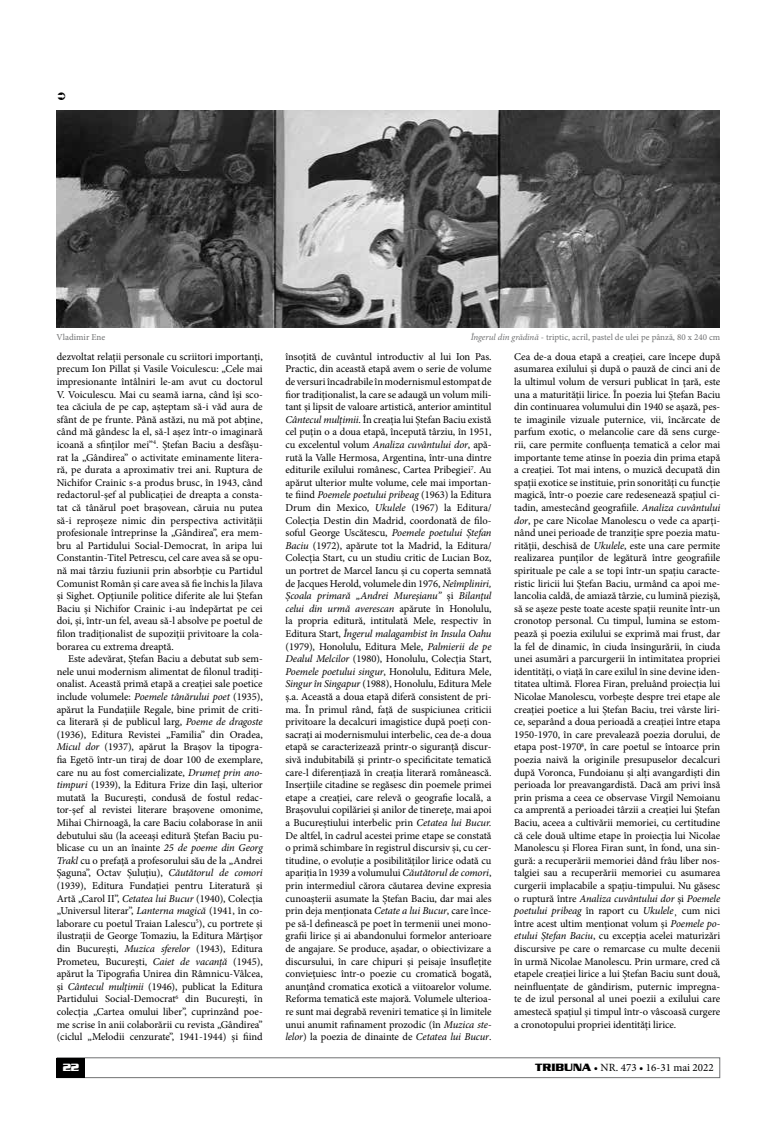
<style>
.page{position:relative;width:777px;height:1134px;background:#fff}
.page>*{position:absolute;margin:0;border:0;box-sizing:border-box;transform-origin:0 0}
.t1{font:11px "Minion Pro";color:#000}
.t2{font:700 11px "Serpentine D";color:#fff}
.t3{font:10.5px/12.6px "Minion Pro";letter-spacing:-.005em;color:#000;text-align:justify}
.t4{font:9px "Minion Pro";color:#707172}
.s1{font-style:italic}
.s2{font-family:"Serpentine D";font-weight:700}
</style>
<div class="page">
<img style="left:57px;top:110px;width:662px;height:218px">
<div style="left:57px;top:1057px;width:663px;height:21px;border:1px solid #707172"></div>
<div style="left:57px;top:1058px;width:28px;height:20px;background:#000"></div>
<p class="t4" style="left:57px;top:331px;width:50px">Vladimir Ene</p>
<p class="t4" style="left:471px;top:331px;width:251px"><span class="s1">Îngerul din grădină</span> - triptic, acril, pastel de ulei pe pânză, 80 x 240 cm</p>
<p class="t3" style="left:57px;top:350px;width:208px">dezvoltat relații personale cu scriitori importanți, precum Ion Pillat și Vasile Voiculescu: „Cele mai impresionante întâlniri le-am avut cu doctorul V. Voiculescu. Mai cu seamă iarna, când își sco&shy;tea căciula de pe cap, așteptam să-i văd aura de sfânt de pe frunte. Până astăzi, nu mă pot abține, când mă gândesc la el, să-l așez într-o imaginară icoană a sfinților mei”<sup>4</sup>. Ștefan Baciu a desfășu&shy;rat la „Gândirea” o activitate eminamente litera&shy;ră, pe durata a aproximativ trei ani. Ruptura de Nichifor Crainic s-a produs brusc, în 1943, când redactorul-șef al publicației de dreapta a consta&shy;tat că tânărul poet brașovean, căruia nu putea să-i reproșeze nimic din perspectiva activității profesionale întreprinse la „Gândirea”, era mem&shy;bru al Partidului Social-Democrat, în aripa lui Constantin-Titel Petrescu, cel care avea să se opu&shy;nă mai târziu fuziunii prin absorbție cu Partidul Comunist Român și care avea să fie închis la Jilava și Sighet. Opțiunile politice diferite ale lui Ștefan Baciu și Nichifor Crainic i-au îndepărtat pe cei doi, și, într-un fel, aveau să-l absolve pe poetul de filon tradiționalist de supoziții privitoare la cola&shy;borarea cu extrema dreaptă.</p>
<p class="t3" style="left:57px;top:653px;width:208px;text-indent:11px">Este adevărat, Ștefan Baciu a debutat sub sem&shy;nele unui modernism alimentat de filonul tradiți&shy;onalist. Această primă etapă a creației sale poetice include volumele: <span class="s1">Poemele tânărului poet</span> (1935), apărut la Fundațiile Regale, bine primit de criti&shy;ca literară și de publicul larg, <span class="s1">Poeme de dragoste </span>(1936), Editura Revistei „Familia” din Oradea, <span class="s1">Micul dor</span> (1937), apărut la Brașov la tipogra&shy;fia Egetö într-un tiraj de doar 100 de exemplare, care nu au fost comercializate, <span class="s1">Drumeț prin ano&shy;timpuri</span> (1939), la Editura Frize din Iași, ulterior mutată la București, condusă de fostul redac&shy;tor-șef al revistei literare brașovene omonime, Mihai Chirnoagă, la care Baciu colaborase în anii debutului său (la aceeași editură Ștefan Baciu pu&shy;blicase cu un an înainte <span class="s1">25 de poeme din Georg Trakl</span> cu o prefață a profesorului său de la „Andrei Șaguna”, Octav Șuluțiu), <span class="s1">Căutătorul de comori </span>(1939), Editura Fundației pentru Literatură și Artă „Carol II”, <span class="s1">Cetatea lui Bucur</span> (1940), Colecția „Universul literar”, <span class="s1">Lanterna magică</span> (1941, în co&shy;laborare cu poetul Traian Lalescu<sup>5</sup>), cu portrete și ilustrații de George Tomaziu, la Editura Mărțișor din București, <span class="s1">Muzica sferelor</span> (1943), Editura Prometeu, București, <span class="s1">Caiet de vacanță</span> (1945), apărut la Tipografia Unirea din Râmnicu-Vâlcea, și <span class="s1">Cântecul mulțimii</span> (1946), publicat la Editura Partidului Social-Democrat<sup>6</sup> din București, în colecția „Cartea omului liber”, cuprinzând poe&shy;me scrise în anii colaborării cu revista „Gândirea” (ciclul „Melodii cenzurate”, 1941-1944) și fiind</p>
<p class="t3" style="left:285px;top:350px;width:208px">însoțită de cuvântul introductiv al lui Ion Pas.<br>Practic, din această etapă avem o serie de volume de versuri încadrabile în modernismul estompat de fior tradiționalist, la care se adaugă un volum mili&shy;tant și lipsit de valoare artistică, anterior amintitul <span class="s1">Cântecul mulțimii</span>. În creația lui Ștefan Baciu există cel puțin o a doua etapă, începută târziu, în 1951, cu excelentul volum <span class="s1">Analiza cuvântului dor</span>, apă&shy;rută la Valle Hermosa, Argentina, într-una dintre editurile exilului românesc, Cartea Pribegiei<sup>7</sup>. Au apărut ulterior multe volume, cele mai importan&shy;te fiind <span class="s1">Poemele poetului pribeag</span> (1963) la Editura Drum din Mexico, <span class="s1">Ukulele</span> (1967) la Editura/ Colecția Destin din Madrid, coordonată de filo&shy;soful George Uscătescu, <span class="s1">Poemele poetului Ștefan Baciu</span> (1972), apărute tot la Madrid, la Editura/ Colecția Start, cu un studiu critic de Lucian Boz, un portret de Marcel Iancu și cu coperta semnată de Jacques Herold, volumele din 1976, <span class="s1">Neîmpliniri, Școala primară „Andrei Mureșianu”</span> și <span class="s1">Bilanțul celui din urmă averescan</span> apărute în Honolulu, la propria editură, intitulată Mele, respectiv în Editura Start, <span class="s1">Îngerul malagambist în Insula Oahu </span>(1979), Honolulu, Editura Mele, <span class="s1">Palmierii de pe Dealul Melcilor</span> (1980), Honolulu, Colecția Start, <span class="s1">Poemele poetului singur</span>, Honolulu, Editura Mele, <span class="s1">Singur în Singapur</span> (1988), Honolulu, Editura Mele ș.a. Această a doua etapă diferă consistent de pri&shy;ma. În primul rând, față de suspiciunea criticii privitoare la decalcuri imagistice după poeți con&shy;sacrați ai modernismului interbelic, cea de-a doua etapă se caracterizează printr-o siguranță discur&shy;sivă indubitabilă și printr-o specificitate tematică care-l diferențiază în creația literară românească.<br>Inserțiile citadine se regăsesc din poemele primei etape a creației, care relevă o geografie locală, a Brașovului copilăriei și anilor de tinerețe, mai apoi a Bucureștiului interbelic prin <span class="s1">Cetatea lui Bucur.<br></span>De altfel, în cadrul acestei prime etape se constată o primă schimbare în registrul discursiv și, cu cer&shy;titudine, o evoluție a posibilităților lirice odată cu apariția în 1939 a volumului <span class="s1">Căutătorul de comori</span>, prin intermediul cărora căutarea devine expresia cunoașterii asumate la Ștefan Baciu, dar mai ales prin deja menționata <span class="s1">Cetate a lui Bucur</span>, care înce&shy;pe să-l definească pe poet în termenii unei mono&shy;grafii lirice și ai abandonului formelor anterioare de angajare. Se produce, așadar, o obiectivizare a discursului, în care chipuri și peisaje însuflețite conviețuiesc într-o poezie cu cromatică bogată, anunțând cromatica exotică a viitoarelor volume.<br>Reforma tematică este majoră. Volumele ulterioa&shy;re sunt mai degrabă reveniri tematice și în limitele unui anumit rafinament prozodic (în <span class="s1">Muzica ste&shy;lelor</span>) la poezia de dinainte de <span class="s1">Cetatea lui Bucur</span>.</p>
<p class="t3" style="left:514px;top:350px;width:208px">Cea de-a doua etapă a creației, care începe după asumarea exilului și după o pauză de cinci ani de la ultimul volum de versuri publicat în țară, este una a maturității lirice. În poezia lui Ștefan Baciu din continuarea volumului din 1940 se așază, pes&shy;te imaginile vizuale puternice, vii, încărcate de parfum exotic, o melancolie care dă sens curge&shy;rii, care permite confluența tematică a celor mai importante teme atinse în poezia din prima etapă a creației. Tot mai intens, o muzică decupată din spații exotice se instituie, prin sonorități cu funcție magică, într-o poezie care redesenează spațiul ci&shy;tadin, amestecând geografiile. <span class="s1">Analiza cuvântului dor</span>, pe care Nicolae Manolescu o vede ca aparți&shy;nând unei perioade de tranziție spre poezia matu&shy;rității, deschisă de <span class="s1">Ukulele</span>, este una care permite realizarea punților de legătură între geografiile spirituale pe cale a se topi într-un spațiu caracte&shy;ristic liricii lui Ștefan Baciu, urmând ca apoi me&shy;lancolia caldă, de amiază târzie, cu lumină piezișă, să se așeze peste toate aceste spații reunite într-un cronotop personal. Cu timpul, lumina se estom&shy;pează și poezia exilului se exprimă mai frust, dar la fel de dinamic, în ciuda însingurării, în ciuda unei asumări a parcurgerii în intimitatea propriei identități, o viață în care exilul în sine devine iden&shy;titatea ultimă. Florea Firan, preluând proiecția lui Nicolae Manolescu, vorbește despre trei etape ale creației poetice a lui Ștefan Baciu, trei vârste liri&shy;ce, separând a doua perioadă a creației între etapa 1950-1970, în care prevalează poezia dorului, de etapa post-1970<sup>8</sup>, în care poetul se întoarce prin poezia naivă la originile presupuselor decalcuri după Voronca, Fundoianu și alți avangardiști din perioada lor preavangardistă. Dacă am privi însă prin prisma a ceea ce observase Virgil Nemoianu ca amprentă a perioadei târzii a creației lui Ștefan Baciu, aceea a cultivării memoriei, cu certitudine că cele două ultime etape în proiecția lui Nicolae Manolescu și Florea Firan sunt, în fond, una sin&shy;gură: a recuperării memoriei dând frâu liber nos&shy;talgiei sau a recuperării memoriei cu asumarea curgerii implacabile a spațiu-timpului. Nu găsesc o ruptură între <span class="s1">Analiza cuvântului dor</span> și <span class="s1">Poemele poetului pribeag</span> în raport cu <span class="s1">Ukulele</span>¸ cum nici între acest ultim menționat volum și <span class="s1">Poemele po&shy;etului Ștefan Baciu</span>, cu excepția acelei maturizări discursive pe care o remarcase cu multe decenii în urmă Nicolae Manolescu. Prin urmare, cred că etapele creației lirice a lui Ștefan Baciu sunt două, neinfluențate de gândirism, puternic impregna&shy;te de izul personal al unei poezii a exilului care amestecă spațiul și timpul într-o vâscoasă curgere a cronotopului propriei identități lirice.</p>
<p class="t2" style="left:62px;top:1061px;width:19px">22</p>
<p class="t1" style="left:535px;top:1060px;width:180px"><span class="s2">TRIBUNA</span> • NR. 473 • 16-31 mai 2022</p>
</div>
